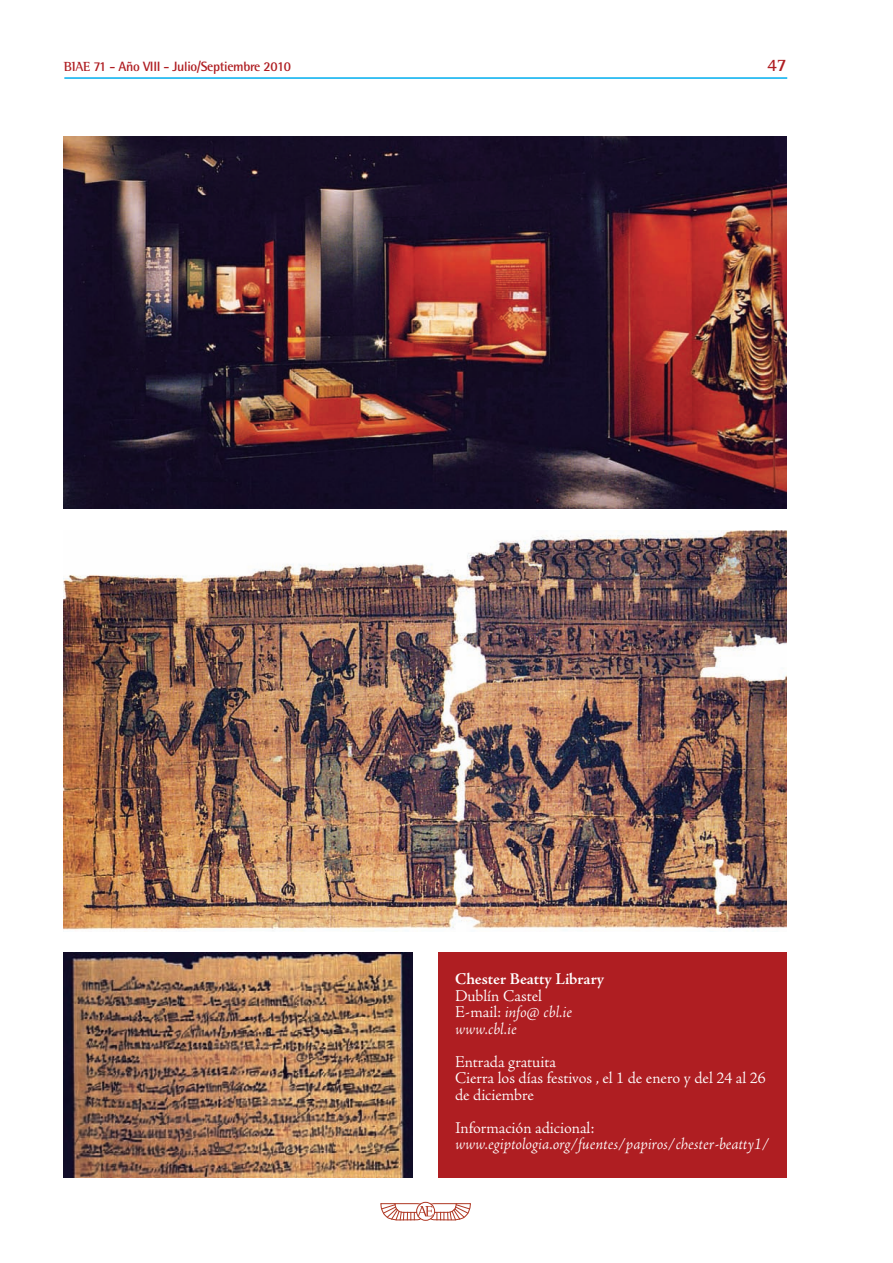
<style>
.page{position:relative;width:893px;height:1263px;background:#fff}
.page>*{position:absolute;margin:0;border:0;box-sizing:border-box;transform-origin:0 0}
.t1{font:700 18px "Rotis Semi Serif";color:#af1e22}
.t2{font:italic 300 16.5px/16.5px "Adobe Jenson Pro";color:#fff}
.t3{font:300 16.5px/16.5px "Adobe Jenson Pro";color:#fff}
.t4{font:600 16.5px "Adobe Jenson Pro";color:#fff}
.t5{font:700 13.5px "Rotis Semi Sans";letter-spacing:-.025em;color:#af1e22}
.s1{font-family:"Rotis Semi Serif"}
.s2{font-style:normal}
</style>
<div class="page">
<hr style="left:64px;top:77px;width:723px;height:2px;background:#00aeef">
<div style="left:416px;top:1202px;width:19px;height:19px;border:1px solid #af3723;border-radius:50%"></div>
<svg style="left:380px;top:1203px;width:91px;height:18px"></svg>
<img style="left:64px;top:136px;width:723px;height:373px">
<img style="left:64px;top:530px;width:723px;height:402px">
<img style="left:64px;top:952px;width:348px;height:226px">
<div style="left:438px;top:952px;width:349px;height:226px;background:#af1e22"></div>
<p class="t5" style="left:64px;top:62px;width:229px"><span class="s1">BIAE</span> 71 - Año VIII - Julio/Septiembre 2010</p>
<p class="t1" style="left:767px;top:58px;width:21px">47</p>
<p class="t4" style="left:455px;top:973px;width:151px">Chester Beatty Library</p>
<p class="t2" style="left:455px;top:989px;width:119px"><span class="s2">Dublín Castel<br>E-mail:</span> info@ cbl.ie www.cbl.ie</p>
<p class="t3" style="left:455px;top:1055px;width:312px">Entrada gratuita<br>Cierra los días festivos , el 1 de enero y del 24 al 26 de diciembre</p>
<p class="t3" style="left:455px;top:1121px;width:141px">Información adicional:</p>
<p class="t2" style="left:455px;top:1137px;width:316px">www.egiptologia.org/fuentes/papiros/chester-beatty1/</p>
</div>
